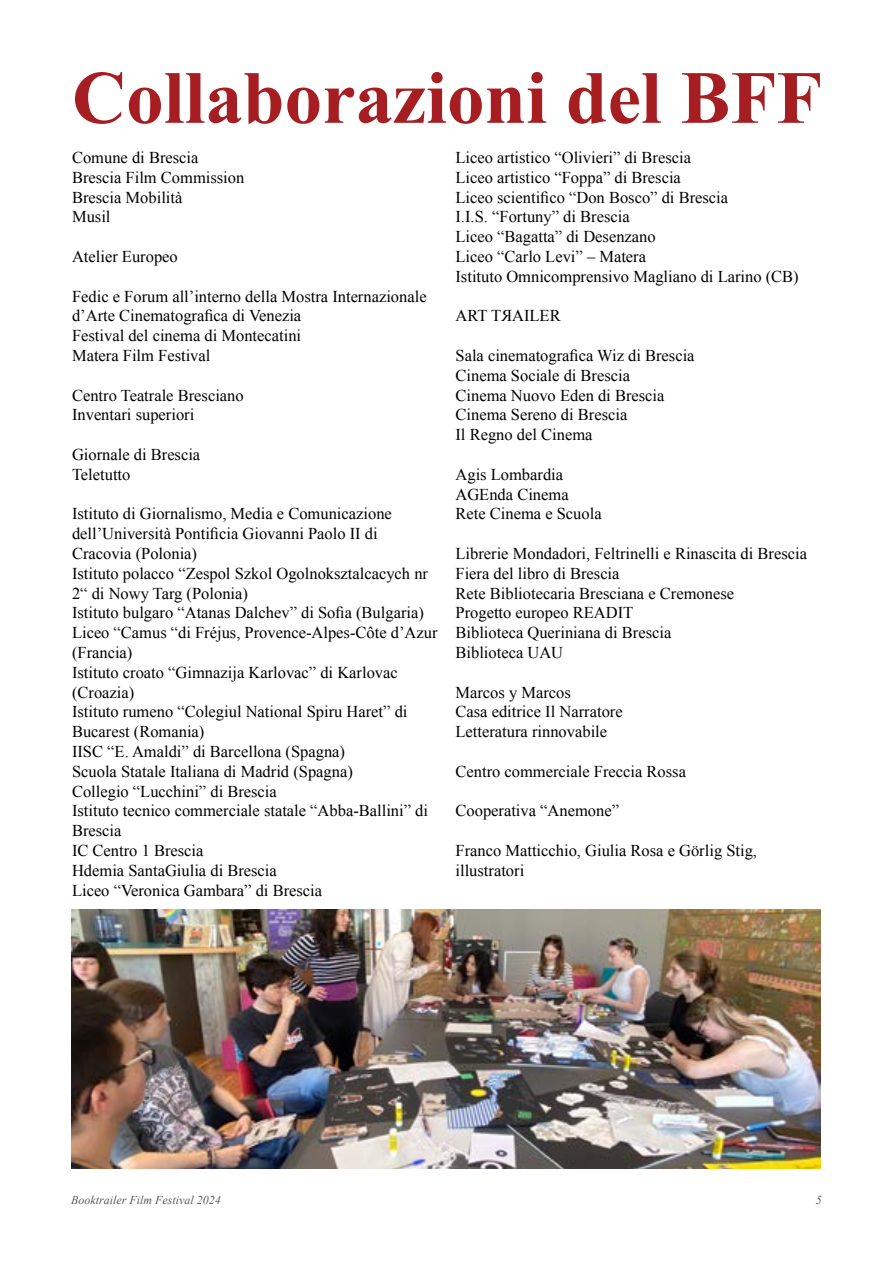
<style>
.page{position:relative;width:893px;height:1263px;background:#fff}
.page>*{position:absolute;margin:0;border:0;box-sizing:border-box;transform-origin:0 0}
.t1{font:700 75px "Times New Roman";color:#a61e22}
.t2{font:16.5px/19.8px "Times New Roman";color:#000}
.t3{font:italic 12px "Times New Roman";color:#58595b}
</style>
<div class="page">
<img style="left:71px;top:910px;width:750px;height:258px">
<h1 class="t1" style="left:72px;top:46px;width:752px">Collaborazioni del BFF</h1>
<p class="t2" style="left:72px;top:147px;width:174px">Comune di Brescia<br>Brescia Film Commission<br>Brescia Mobilità<br>Musil</p>
<p class="t2" style="left:72px;top:246px;width:107px">Atelier Europeo</p>
<p class="t2" style="left:72px;top:286px;width:356px">Fedic e Forum all’interno della Mostra Internazionale d’Arte Cinematografica di Venezia<br>Festival del cinema di Montecatini<br>Matera Film Festival</p>
<p class="t2" style="left:72px;top:385px;width:173px">Centro Teatrale Bresciano<br>Inventari superiori</p>
<p class="t2" style="left:72px;top:444px;width:130px">Giornale di Brescia<br>Teletutto</p>
<p class="t2" style="left:72px;top:504px;width:367px">Istituto di Giornalismo, Media e Comunicazione dell’Università Pontificia Giovanni Paolo II di Cracovia (Polonia)<br>Istituto polacco “Zespol Szkol Ogolnoksztalcacych nr 2“ di Nowy Targ (Polonia)<br>Istituto bulgaro “Atanas Dalchev” di Sofia (Bulgaria)<br>Liceo “Camus “di Fréjus, Provence-Alpes-Côte d’Azur (Francia)<br>Istituto croato “Gimnazija Karlovac” di Karlovac (Croazia)<br>Istituto rumeno “Colegiul National Spiru Haret” di Bucarest (Romania)<br>IISC “E. Amaldi” di Barcellona (Spagna)<br>Scuola Statale Italiana di Madrid (Spagna)<br>Collegio “Lucchini” di Brescia<br>Istituto tecnico commerciale statale “Abba-Ballini” di Brescia<br>IC Centro 1 Brescia<br>Hdemia SantaGiulia di Brescia<br>Liceo “Veronica Gambara” di Brescia</p>
<p class="t2" style="left:455px;top:147px;width:345px">Liceo artistico “Olivieri” di Brescia<br>Liceo artistico “Foppa” di Brescia<br>Liceo scientifico “Don Bosco” di Brescia<br>I.I.S. “Fortuny” di Brescia<br>Liceo “Bagatta” di Desenzano<br>Liceo “Carlo Levi” – Matera<br>Istituto Omnicomprensivo Magliano di Larino (CB)</p>
<p class="t2" style="left:455px;top:306px;width:107px">ART TЯAILER</p>
<p class="t2" style="left:455px;top:345px;width:241px">Sala cinematografica Wiz di Brescia<br>Cinema Sociale di Brescia<br>Cinema Nuovo Eden di Brescia<br>Cinema Sereno di Brescia<br>Il Regno del Cinema</p>
<p class="t2" style="left:455px;top:464px;width:148px">Agis Lombardia<br>AGEnda Cinema<br>Rete Cinema e Scuola</p>
<p class="t2" style="left:455px;top:543px;width:353px">Librerie Mondadori, Feltrinelli e Rinascita di Brescia Fiera del libro di Brescia<br>Rete Bibliotecaria Bresciana e Cremonese<br>Progetto europeo READIT<br>Biblioteca Queriniana di Brescia<br>Biblioteca UAU</p>
<p class="t2" style="left:455px;top:682px;width:169px">Marcos y Marcos<br>Casa editrice Il Narratore<br>Letteratura rinnovabile</p>
<p class="t2" style="left:455px;top:761px;width:232px">Centro commerciale Freccia Rossa</p>
<p class="t2" style="left:455px;top:801px;width:165px">Cooperativa “Anemone”</p>
<p class="t2" style="left:455px;top:840px;width:303px">Franco Matticchio, Giulia Rosa e Görlig Stig, illustratori</p>
<p class="t3" style="left:71px;top:1192px;width:151px">Booktrailer Film Festival 2024</p>
<p class="t3" style="left:816px;top:1192px;width:7px">5</p>
</div>
